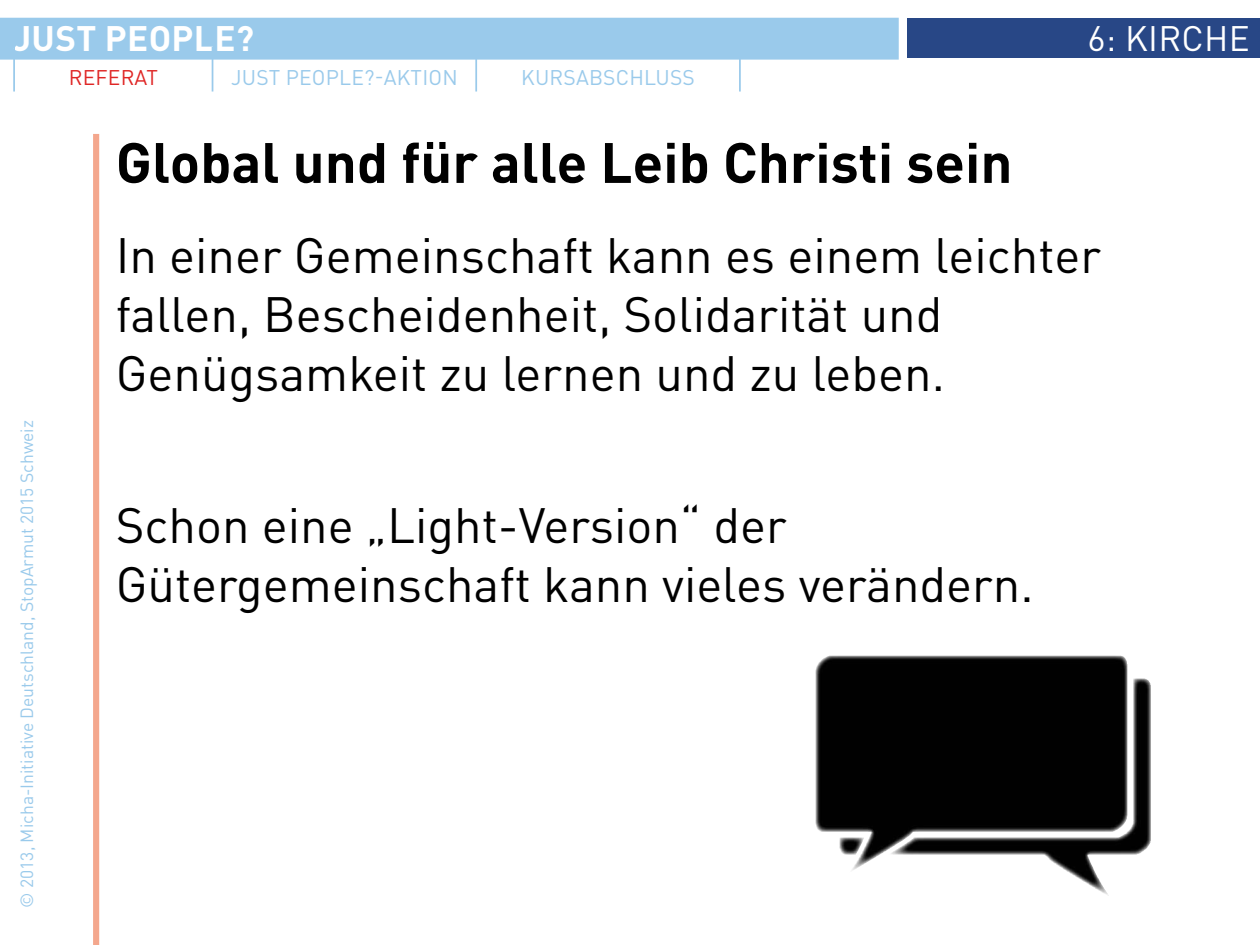
<style>
.page{position:relative;width:1260px;height:945px;background:#fff}
.page>*{position:absolute;margin:0;border:0;box-sizing:border-box;transform-origin:0 0}
.t1{font:700 56px "DINOT";color:#000}
.t2{font:49px/58.8px "DINOT";color:#000}
.t3{font:700 35px "DINOT";letter-spacing:.01em;color:#fff}
.t4{font:35px "DINOT";letter-spacing:.01em;color:#fff}
.t5{font:21px "DINOT";letter-spacing:.01em;color:#9acaeb}
.t6{font:21px "DINOT";letter-spacing:.01em;color:#df2625}
.t7{font:17.5px "DINOT";color:#9acaeb}
</style>
<div class="page">
<div style="left:0;top:18px;width:899px;height:42px;background:#9acaeb;border:2px solid #9acaeb"></div>
<div style="left:908px;top:19px;width:352px;height:39px;background:#284786"></div>
<div style="left:93px;top:134px;width:6px;height:811px;background:#f4a78d"></div>
<hr style="left:13px;top:47px;width:2px;height:45px;background:#9acaeb">
<hr style="left:212px;top:47px;width:1px;height:45px;background:#9acaeb">
<hr style="left:475px;top:47px;width:2px;height:45px;background:#9acaeb">
<hr style="left:739px;top:47px;width:2px;height:45px;background:#9acaeb">
<img style="left:815px;top:655px;width:336px;height:241px">
<p class="t3" style="left:13px;top:16px;width:242px">Just People?</p>
<p class="t6" style="left:69px;top:64px;width:91px">Referat</p>
<p class="t5" style="left:231px;top:64px;width:228px">Just People?-Aktion</p>
<p class="t5" style="left:521px;top:64px;width:175px">Kursabschluss</p>
<p class="t1" style="left:116px;top:126px;width:898px">Global und für alle Leib Christi sein</p>
<p class="t4" style="left:1088px;top:17px;width:164px">6: Kirche</p>
<p class="t7" style="left:16px;top:908px;width:489px;rotate:-90deg">© 2013, Micha-I nitiative Deutschland, StopArmut 2015 Schweiz</p>
<p class="t2" style="left:116px;top:225px;width:987px">I n einer Gemeinschaft kann es einem leichter fallen, Bescheidenheit, Solidarität und<br>Genügsamkeit zu lernen und zu leben.</p>
<p class="t2" style="left:116px;top:496px;width:919px">Schon eine „Light-Version“ der<br>Gütergemeinschaft kann vieles verändern.</p>
</div>
